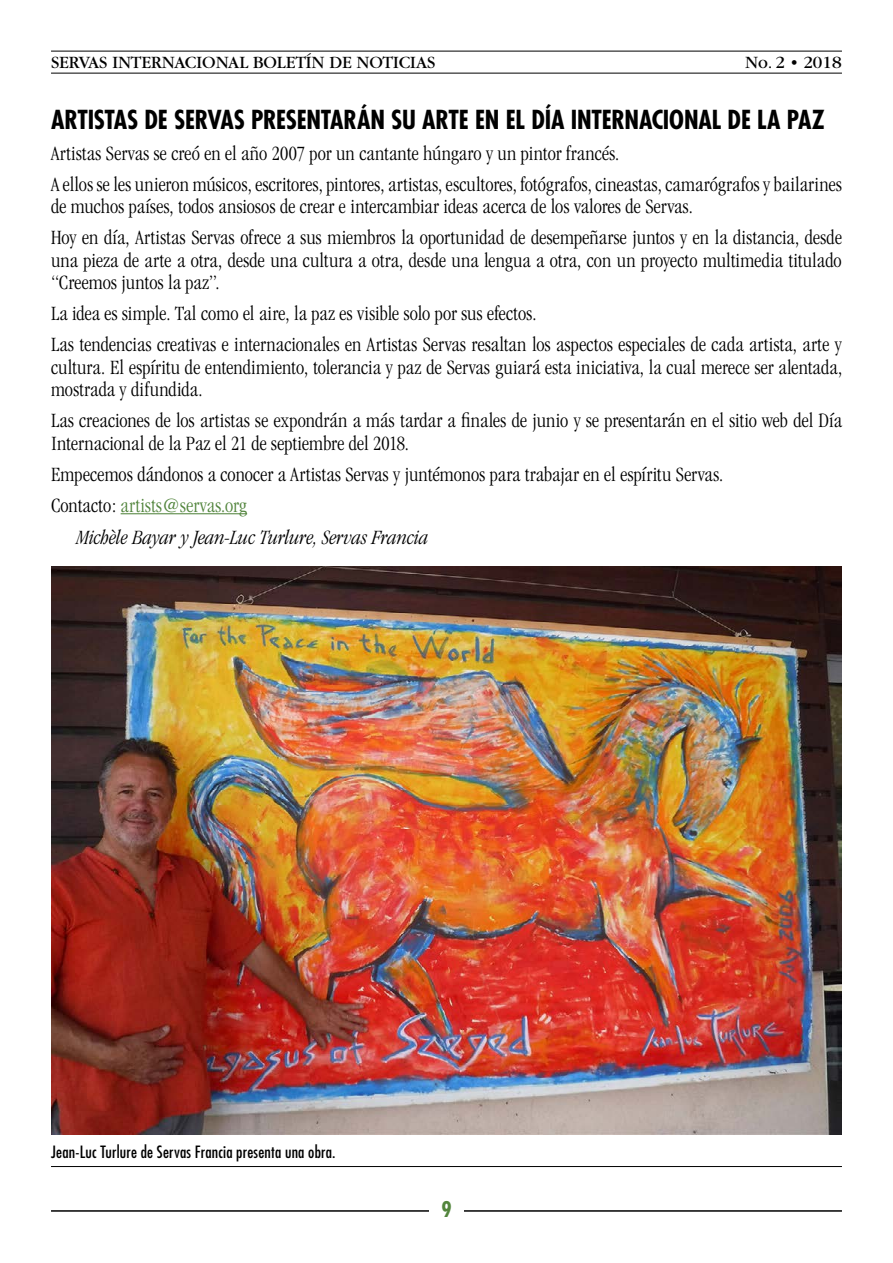
<style>
.page{position:relative;width:893px;height:1263px;background:#fff}
.page>*{position:absolute;margin:0;border:0;box-sizing:border-box;transform-origin:0 0}
.t1{font:700 condensed 25.5px "Futura Std";letter-spacing:-.01em;color:#000}
.t2{font:300 condensed 21px/31px "Garamond";letter-spacing:.01em;color:#000}
.t3{font:italic 300 condensed 21px "Garamond";letter-spacing:-.005em;color:#000}
.t4{font:300 condensed 21px "Garamond";letter-spacing:.01em;color:#52853d}
.t5{font:700 condensed 21px "Futura Std";color:#52853c}
.t6{font:18px "Garamond";color:#000}
.t7{font:condensed 16.5px "Futura Std";letter-spacing:.01em;color:#000}
.s1{color:#000}
</style>
<div class="page">
<hr style="left:51px;top:1210px;width:791px;height:2px;background:#000">
<div style="left:429px;top:1199px;width:35px;height:27px;background:#fff"></div>
<hr style="left:51px;top:51px;width:791px;height:1px;background:#000">
<hr style="left:51px;top:73px;width:791px;height:1px;background:#000">
<hr style="left:121px;top:513px;width:126px;height:1px;background:#52853d">
<hr style="left:51px;top:1166px;width:791px;height:1px;background:#000">
<img style="left:51px;top:567px;width:791px;height:568px">
<p class="t6" style="left:51px;top:53px;width:386px">SERVAS INTERNACIONAL BOLETÍN DE NOTICIAS</p>
<p class="t6" style="left:745px;top:53px;width:98px">No. 2 • 2018</p>
<p class="t1" style="left:51px;top:103px;width:775px">ARTISTAS DE SERVAS PRESENTARÁN SU ARTE EN EL DÍA INTERNACIONAL DE LA PAZ</p>
<p class="t2" style="left:51px;top:137px;width:792px">Artistas Servas se creó en el año 2007 por un cantante húngaro y un pintor francés.<br>A ellos se les unieron músicos, escritores, pintores, artistas, escultores, fotógrafos, cineastas, camarógrafos y bailarines</p>
<p class="t2" style="left:51px;top:191px;width:792px">de muchos países, todos ansiosos de crear e intercambiar ideas acerca de los valores de Servas.<br>Hoy en día, Artistas Servas ofrece a sus miembros la oportunidad de desempeñarse juntos y en la distancia, desde</p>
<p class="t2" style="left:51px;top:249px;width:792px;line-height:22.5px">una pieza de arte a otra, desde una cultura a otra, desde una lengua a otra, con un proyecto multimedia titulado “Creemos juntos la paz”.</p>
<p class="t2" style="left:51px;top:298px;width:792px">La idea es simple. Tal como el aire, la paz es visible solo por sus efectos.<br>Las tendencias creativas e internacionales en Artistas Servas resaltan los aspectos especiales de cada artista, arte y</p>
<p class="t2" style="left:51px;top:356px;width:792px;line-height:22.5px">cultura. El espíritu de entendimiento, tolerancia y paz de Servas guiará esta iniciativa, la cual merece ser alentada, mostrada y difundida.</p>
<p class="t2" style="left:51px;top:409px;width:792px;line-height:22.5px">Las creaciones de los artistas se expondrán a más tardar a finales de junio y se presentarán en el sitio web del Día<br>Internacional de la Paz el 21 de septiembre del 2018.</p>
<p class="t2" style="left:51px;top:458px;width:674px">Empecemos dándonos a conocer a Artistas Servas y juntémonos para trabajar en el espíritu Servas.</p>
<p class="t4" style="left:51px;top:493px;width:198px"><span class="s1">Contacto:</span> artists@servas.org</p>
<p class="t3" style="left:77px;top:526px;width:353px">Michèle Bayar y Jean-Luc Turlure, Servas Francia</p>
<p class="t7" style="left:51px;top:1142px;width:286px">Jean-Luc Turlure de Servas Francia presenta una obra.</p>
<p class="t5" style="left:442px;top:1196px;width:12px">9</p>
</div>
